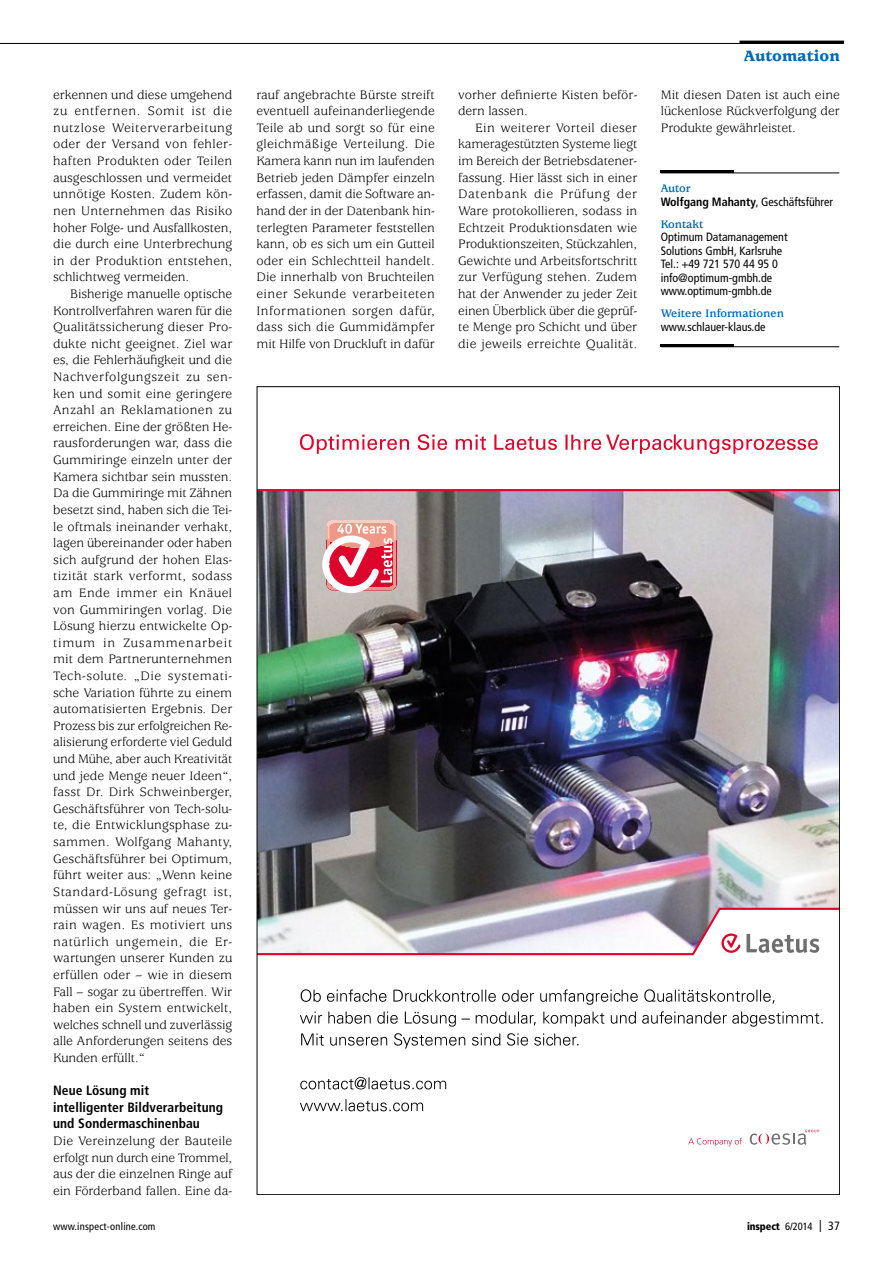
<style>
.page{position:relative;width:893px;height:1263px;background:#fff}
.page>*{position:absolute;margin:0;border:0;box-sizing:border-box;transform-origin:0 0}
.t1{font:900 16.5px "Usherwood Std";letter-spacing:.01em;color:#0069b4}
.t2{font:13.5px/16.6px "Usherwood Std";letter-spacing:-.005em;color:#000;text-align:justify}
.t3{font:700 condensed 13.5px/16.6px "Frutiger LT Com";letter-spacing:.005em;color:#000}
.t4{font:condensed 12px/13.5px "Frutiger LT Com";color:#000}
.t5{font:700 12px "Usherwood Std";color:#0069b4}
.t6{font:condensed 10.5px "Frutiger LT Com";letter-spacing:.02em;color:#000}
.t7{font:900 condensed 10.5px "Frutiger LT Com";letter-spacing:-.01em;color:#000}
.s1{font-weight:700}
.s2{font-weight:400}
.s3{font-weight:400;font-size:12px}
</style>
<div class="page">
<hr style="left:661px;top:173px;width:178px;height:1px;background:#000">
<hr style="left:661px;top:170px;width:73px;height:3px;background:#000">
<hr style="left:661px;top:346px;width:178px;height:1px;background:#000">
<hr style="left:661px;top:344px;width:73px;height:2px;background:#000">
<hr style="left:0;top:43px;width:844px;height:1px;background:#000">
<hr style="left:739px;top:41px;width:105px;height:3px;background:#000">
<img style="left:259px;top:489px;width:579px;height:467px">
<svg style="left:300px;top:434px;width:518px;height:20px"></svg>
<svg style="left:300px;top:989px;width:523px;height:59px"></svg>
<svg style="left:300px;top:1077px;width:146px;height:34px"></svg>
<svg style="left:746px;top:934px;width:73px;height:19px"></svg>
<svg style="left:721px;top:933px;width:19px;height:20px"></svg>
<svg style="left:750px;top:1130px;width:69px;height:15px"></svg>
<svg style="left:688px;top:1138px;width:54px;height:8px"></svg>
<svg style="left:322px;top:520px;width:75px;height:73px"></svg>
<p class="t2" style="left:53px;top:87px;width:181px">erkennen und diese umgehend zu entfernen. Somit ist die nutzlose Weiterverarbeitung oder der Versand von fehler&shy;haften Produkten oder Teilen ausgeschlossen und vermeidet unnötige Kosten. Zudem kön&shy;nen Unternehmen das Risiko hoher Folge- und Ausfallkosten, die durch eine Unterbrechung in der Produktion entstehen, schlichtweg vermeiden.</p>
<p class="t2" style="left:53px;top:286px;width:181px;text-indent:17px">Bisherige manuelle optische Kontrollverfahren waren für die Qualitätssicherung dieser Pro&shy;dukte nicht geeignet. Ziel war es, die Fehlerhäufigkeit und die Nachverfolgungszeit zu sen&shy;ken und somit eine geringere Anzahl an Reklamationen zu erreichen. Eine der größten He&shy;rausforderungen war, dass die Gummiringe einzeln unter der Kamera sichtbar sein mussten.<br>Da die Gummiringe mit Zähnen besetzt sind, haben sich die Tei&shy;le oftmals ineinander verhakt, lagen übereinander oder haben sich aufgrund der hohen Elas&shy;tizität stark verformt, sodass am Ende immer ein Knäuel von Gummiringen vorlag. Die Lösung hierzu entwickelte Op&shy;timum in Zusammenarbeit mit dem Partnerunternehmen Tech-solute. „Die systemati&shy;sche Variation führte zu einem automatisierten Ergebnis. Der Prozess bis zur erfolgreichen Re&shy;alisierung erforderte viel Geduld und Mühe, aber auch Kreativität und jede Menge neuer Ideen“, fasst Dr. Dirk Schweinberger, Geschäftsführer von Tech-solu&shy;te, die Entwicklungsphase zu&shy;sammen. Wolfgang Mahanty, Geschäftsführer bei Optimum, führt weiter aus: „Wenn keine Standard-Lösung gefragt ist, müssen wir uns auf neues Ter&shy;rain wagen. Es motiviert uns natürlich ungemein, die Er&shy;wartungen unserer Kunden zu erfüllen oder – wie in diesem Fall – sogar zu übertreffen. Wir haben ein System entwickelt, welches schnell und zuverlässig alle Anforderungen seitens des Kunden erfüllt.“</p>
<p class="t3" style="left:53px;top:1082px;width:171px">Neue Lösung mit intelligenter Bildverarbeitung und Sondermaschinenbau</p>
<p class="t2" style="left:53px;top:1133px;width:181px">Die Vereinzelung der Bauteile erfolgt nun durch eine Trommel, aus der die einzelnen Ringe auf ein Förderband fallen. Eine da-</p>
<p class="t2" style="left:256px;top:87px;width:180px">rauf angebrachte Bürste streift eventuell aufeinanderliegende Teile ab und sorgt so für eine gleichmäßige Verteilung. Die Kamera kann nun im laufenden Betrieb jeden Dämpfer einzeln erfassen, damit die Software an&shy;hand der in der Datenbank hin&shy;terlegten Parameter feststellen kann, ob es sich um ein Gutteil oder ein Schlechtteil handelt.<br>Die innerhalb von Bruchteilen einer Sekunde verarbeiteten Informationen sorgen dafür, dass sich die Gummidämpfer mit Hilfe von Druckluft in dafür</p>
<p class="t2" style="left:458px;top:87px;width:181px">vorher definierte Kisten beför&shy;dern lassen.</p>
<p class="t2" style="left:458px;top:120px;width:181px;text-indent:17px">Ein weiterer Vorteil dieser kameragestützten Systeme liegt im Bereich der Betriebsdatener&shy;fassung. Hier lässt sich in einer Datenbank die Prüfung der Ware protokollieren, sodass in Echtzeit Produktionsdaten wie Produktionszeiten, Stückzahlen, Gewichte und Arbeitsfortschritt zur Verfügung stehen. Zudem hat der Anwender zu jeder Zeit einen Überblick über die geprüf&shy;te Menge pro Schicht und über die jeweils erreichte Qualität.</p>
<p class="t1" style="left:744px;top:47px;width:98px">Automation</p>
<p class="t2" style="left:661px;top:87px;width:181px">Mit diesen Daten ist auch eine lückenlose Rückverfolgung der Produkte gewährleistet.</p>
<p class="t5" style="left:661px;top:182px;width:31px">Autor</p>
<p class="t4" style="left:661px;top:195px;width:174px"><span class="s1">Wolfgang Mahanty</span>, Geschäftsführer</p>
<p class="t5" style="left:661px;top:217px;width:44px">Kontakt</p>
<p class="t4" style="left:661px;top:230px;width:128px">Optimum Datamanagement<br>Solutions GmbH, Karlsruhe<br>Tel.: +49 721 570 44 95 0 info@optimum-gmbh.de www.optimum-gmbh.de</p>
<p class="t5" style="left:661px;top:307px;width:125px">Weitere Informationen</p>
<p class="t4" style="left:661px;top:320px;width:106px">www.schlauer-klaus.de</p>
<p class="t6" style="left:53px;top:1220px;width:104px">www.inspect-online.com</p>
<p class="t7" style="left:747px;top:1220px;width:94px">inspect <span class="s2">6/2014</span> <span class="s3">| 37</span></p>
</div>
